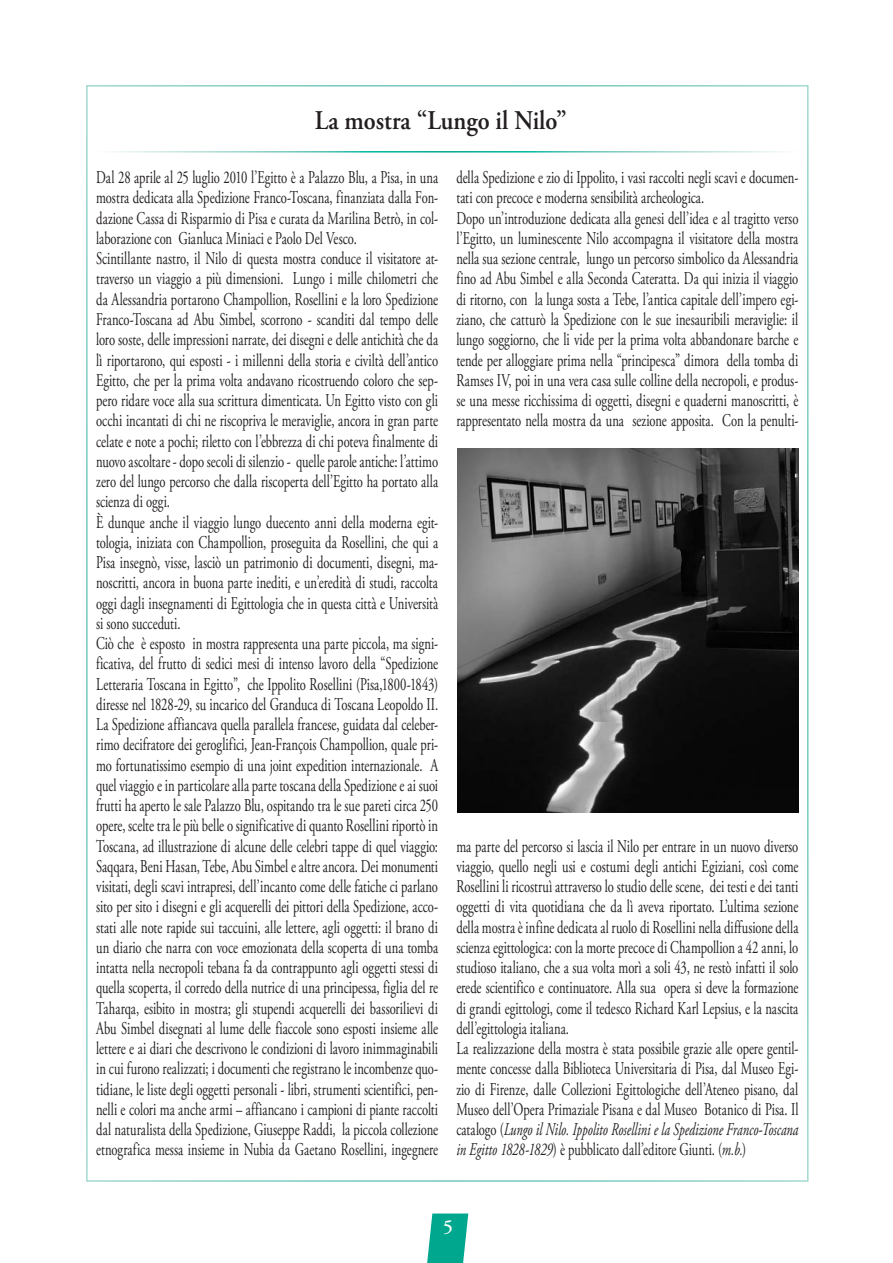
<style>
.page{position:relative;width:893px;height:1263px;background:#fff}
.page>*{position:absolute;margin:0;border:0;box-sizing:border-box;transform-origin:0 0}
.t1{font:600 27px "Adobe Garamond Pro";color:#231f20;scale:.9 1}
.t2{font:600 19.5px "Adobe Garamond Pro";color:#fff}
.t3{font:18px/20.2px "Adobe Garamond Pro";color:#231f20;scale:.7 1}
.s1{font-style:italic}
</style>
<div class="page">
<svg style="left:427px;top:1213px;width:41px;height:50px;background:#21b29d"></svg>
<img style="left:458px;top:448px;width:340px;height:364px">
<h1 class="t1" style="left:315px;top:105px;width:282px">La mostra “Lungo il Nilo”</h1>
<p class="t3" style="left:96px;top:168px;width:490px">Dal 28 aprile al 25 luglio 2010 l’Egitto è a Palazzo Blu, a Pisa, in una mostra dedicata alla Spedizione Franco-Toscana, finanziata dalla Fon&shy;dazione Cassa di Risparmio di Pisa e curata da Marilina Betrò, in col&shy;laborazione con Gianluca Miniaci e Paolo Del Vesco.<br>Scintillante nastro, il Nilo di questa mostra conduce il visitatore at&shy;traverso un viaggio a più dimensioni. Lungo i mille chilometri che da Alessandria portarono Champollion, Rosellini e la loro Spedizione Franco-Toscana ad Abu Simbel, scorrono - scanditi dal tempo delle loro soste, delle impressioni narrate, dei disegni e delle antichità che da lì riportarono, qui esposti - i millenni della storia e civiltà dell’antico Egitto, che per la prima volta andavano ricostruendo coloro che sep&shy;pero ridare voce alla sua scrittura dimenticata. Un Egitto visto con gli occhi incantati di chi ne riscopriva le meraviglie, ancora in gran parte celate e note a pochi; riletto con l’ebbrezza di chi poteva finalmente di nuovo ascoltare - dopo secoli di silenzio - quelle parole antiche: l’attimo zero del lungo percorso che dalla riscoperta dell’Egitto ha portato alla scienza di oggi.<br>È dunque anche il viaggio lungo duecento anni della moderna egit&shy;tologia, iniziata con Champollion, proseguita da Rosellini, che qui a Pisa insegnò, visse, lasciò un patrimonio di documenti, disegni, ma&shy;noscritti, ancora in buona parte inediti, e un’eredità di studi, raccolta oggi dagli insegnamenti di Egittologia che in questa città e Università si sono succeduti.<br>Ciò che è esposto in mostra rappresenta una parte piccola, ma signi&shy;ficativa, del frutto di sedici mesi di intenso lavoro della “Spedizione Letteraria Toscana in Egitto”, che Ippolito Rosellini (Pisa,1800-1843) diresse nel 1828-29, su incarico del Granduca di Toscana Leopoldo II.<br>La Spedizione affiancava quella parallela francese, guidata dal celeber&shy;rimo decifratore dei geroglifici, Jean-François Champollion, quale pri&shy;mo fortunatissimo esempio di una joint expedition internazionale. A quel viaggio e in particolare alla parte toscana della Spedizione e ai suoi frutti ha aperto le sale Palazzo Blu, ospitando tra le sue pareti circa 250 opere, scelte tra le più belle o significative di quanto Rosellini riportò in Toscana, ad illustrazione di alcune delle celebri tappe di quel viaggio:<br>Saqqara, Beni Hasan, Tebe, Abu Simbel e altre ancora. Dei monumenti visitati, degli scavi intrapresi, dell’incanto come delle fatiche ci parlano sito per sito i disegni e gli acquerelli dei pittori della Spedizione, acco&shy;stati alle note rapide sui taccuini, alle lettere, agli oggetti: il brano di un diario che narra con voce emozionata della scoperta di una tomba intatta nella necropoli tebana fa da contrappunto agli oggetti stessi di quella scoperta, il corredo della nutrice di una principessa, figlia del re Taharqa, esibito in mostra; gli stupendi acquerelli dei bassorilievi di Abu Simbel disegnati al lume delle fiaccole sono esposti insieme alle lettere e ai diari che descrivono le condizioni di lavoro inimmaginabili in cui furono realizzati; i documenti che registrano le incombenze quo&shy;tidiane, le liste degli oggetti personali - libri, strumenti scientifici, pen&shy;nelli e colori ma anche armi – affiancano i campioni di piante raccolti dal naturalista della Spedizione, Giuseppe Raddi, la piccola collezione etnografica messa insieme in Nubia da Gaetano Rosellini, ingegnere</p>
<p class="t3" style="left:456px;top:168px;width:490px">della Spedizione e zio di Ippolito, i vasi raccolti negli scavi e documen&shy;tati con precoce e moderna sensibilità archeologica.<br>Dopo un’introduzione dedicata alla genesi dell’idea e al tragitto verso l’Egitto, un luminescente Nilo accompagna il visitatore della mostra nella sua sezione centrale, lungo un percorso simbolico da Alessandria fino ad Abu Simbel e alla Seconda Cateratta. Da qui inizia il viaggio di ritorno, con la lunga sosta a Tebe, l’antica capitale dell’impero egi&shy;ziano, che catturò la Spedizione con le sue inesauribili meraviglie: il lungo soggiorno, che li vide per la prima volta abbandonare barche e tende per alloggiare prima nella “principesca” dimora della tomba di Ramses IV, poi in una vera casa sulle colline della necropoli, e produs&shy;se una messe ricchissima di oggetti, disegni e quaderni manoscritti, è rappresentato nella mostra da una sezione apposita. Con la penulti-</p>
<p class="t3" style="left:456px;top:836px;width:490px">ma parte del percorso si lascia il Nilo per entrare in un nuovo diverso viaggio, quello negli usi e costumi degli antichi Egiziani, così come Rosellini li ricostruì attraverso lo studio delle scene, dei testi e dei tanti oggetti di vita quotidiana che da lì aveva riportato. L’ultima sezione della mostra è infine dedicata al ruolo di Rosellini nella diffusione della scienza egittologica: con la morte precoce di Champollion a 42 anni, lo studioso italiano, che a sua volta morì a soli 43, ne restò infatti il solo erede scientifico e continuatore. Alla sua opera si deve la formazione di grandi egittologi, come il tedesco Richard Karl Lepsius, e la nascita dell’egittologia italiana.<br>La realizzazione della mostra è stata possibile grazie alle opere gentil&shy;mente concesse dalla Biblioteca Universitaria di Pisa, dal Museo Egi&shy;zio di Firenze, dalle Collezioni Egittologiche dell’Ateneo pisano, dal Museo dell’Opera Primaziale Pisana e dal Museo Botanico di Pisa. Il catalogo (<span class="s1">Lungo il Nilo. Ippolito Rosellini e la Spedizione Franco-Toscana in Egitto 1828-1829</span>) è pubblicato dall’editore Giunti. (<span class="s1">m.b.</span>)</p>
<p class="t2" style="left:443px;top:1215px;width:11px">5</p>
</div>
